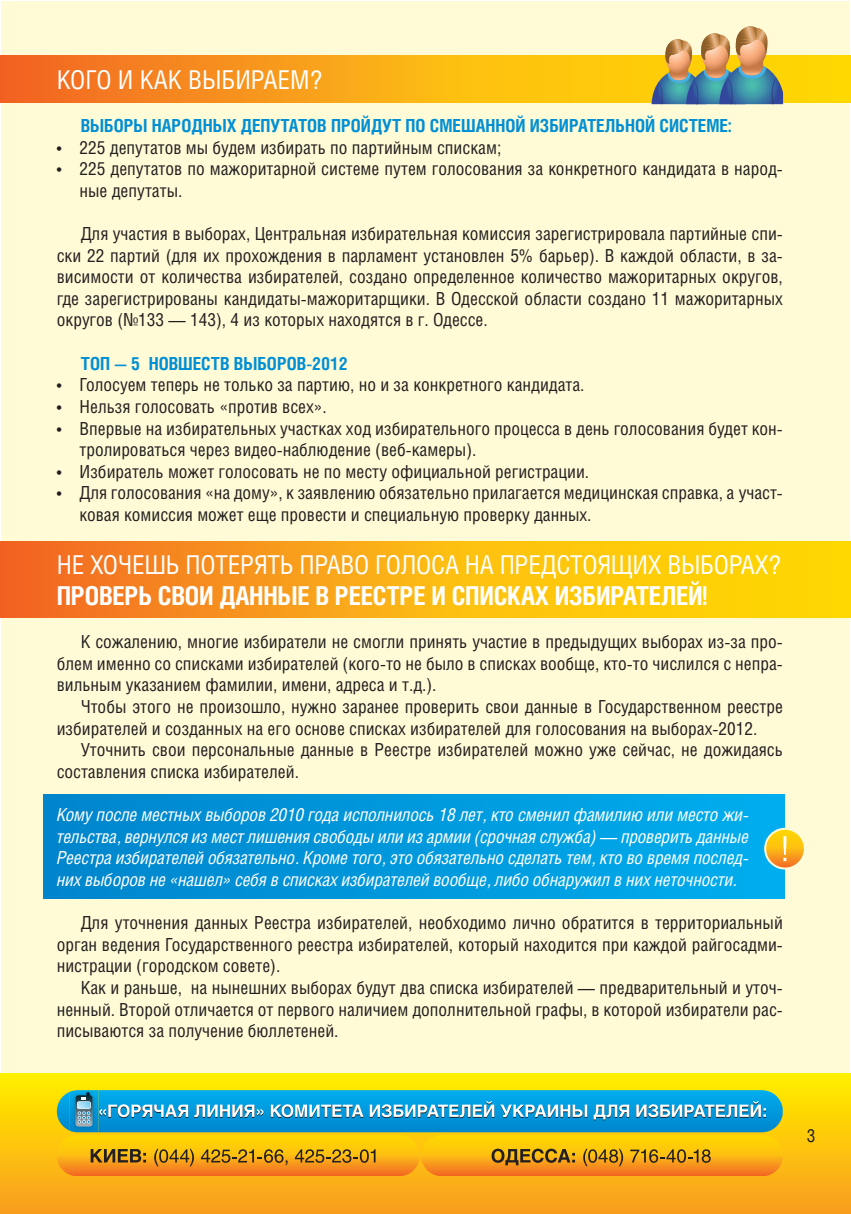
<style>
.page{position:relative;width:851px;height:1214px;background:#fff}
.page>*{position:absolute;margin:0;border:0;box-sizing:border-box;transform-origin:0 0}
.t1{font:26px "Helios Cond";color:#fff}
.t2{font:700 26px "Helios Cond";letter-spacing:-.01em;color:#fff}
.t3{font:18px/21.6px "Helios Cond";color:#231f20}
.t4{font:italic 18px/21.6px "Helios Cond";letter-spacing:-.015em;color:#fff;text-align:justify}
.t5{font:700 18px "Helios Cond";color:#008fd5}
</style>
<div class="page">
<div style="left:1px;top:1px;width:848px;height:1211px;background:#fffbd6"></div>
<div style="left:0;top:1073px;width:850px;height:140px;background:linear-gradient(to bottom,#fff000,#f99b1e)"></div>
<svg style="left:57px;top:1089px;width:725px;height:86px;background:#89a572"></svg>
<div style="left:43px;top:794px;width:741px;height:103px;background:linear-gradient(to right,#0084cc,#00aeee)"></div>
<svg style="left:0;top:55px;width:850px;height:48px;background:#f9a515"></svg>
<svg style="left:0;top:541px;width:850px;height:76px;background:#faac13"></svg>
<svg style="left:651px;top:26px;width:132px;height:78px"></svg>
<svg style="left:765px;top:828px;width:39px;height:40px"></svg>
<div style="left:764px;top:827px;width:41px;height:42px;border:2px solid #fffbd6;border-radius:50%"></div>
<svg style="left:783px;top:836px;width:3px;height:25px"></svg>
<h1 class="t1" style="left:57px;top:64px;width:267px">Кого и как выбираем?</h1>
<p class="t5" style="left:81px;top:115px;width:652px">Выборы народных депутатов пройдут по смешанной избирательной системе:</p>
<p class="t3" style="left:57px;top:136px;width:446px">• 225 депутатов мы будем избирать по партийным спискам;</p>
<p class="t3" style="left:79px;top:158px;width:704px;text-indent:-23px">• 225 депутатов по мажоритарной системе путем голосования за конкретного кандидата в народ&shy;ные депутаты.</p>
<p class="t3" style="left:57px;top:222px;width:727px;text-align:justify;text-indent:24px">Для участия в выборах, Центральная избирательная комиссия зарегистрировала партийные спи&shy;ски 22 партий (для их прохождения в парламент установлен 5% барьер). В каждой области, в за&shy;висимости от количества избирателей, создано определенное количество мажоритарных округов, где зарегистрированы кандидаты-мажоритарщики. В Одесской области создано 11 мажоритарных округов (№133 — 143), 4 из которых находятся в г. Одессе.</p>
<p class="t5" style="left:81px;top:352px;width:9px">ТОП</p>
<p class="t5" style="left:114px;top:352px;width:235px">— 5 новшеств выборов-2012</p>
<p class="t3" style="left:57px;top:374px;width:529px">• Голосуем теперь не только за партию, но и за конкретного кандидата.</p>
<p class="t3" style="left:57px;top:395px;width:271px">• Нельзя голосовать «против всех».</p>
<p class="t3" style="left:79px;top:417px;width:704px;text-indent:-23px">• Впервые на избирательных участках ход избирательного процесса в день голосования будет кон&shy;тролироваться через видео-наблюдение (веб-камеры).</p>
<p class="t3" style="left:57px;top:460px;width:534px">• Избиратель может голосовать не по месту официальной регистрации.</p>
<p class="t3" style="left:79px;top:482px;width:704px;text-indent:-23px">• Для голосования «на дому», к заявлению обязательно прилагается медицинская справка, а участ&shy;ковая комиссия может еще провести и специальную проверку данных.</p>
<h1 class="t1" style="left:57px;top:549px;width:725px">Не хочешь потерять право голоса на предстоящих выборах?</h1>
<h1 class="t2" style="left:57px;top:580px;width:652px">Проверь свои данные в Реестре и списках избирателей!</h1>
<p class="t3" style="left:57px;top:630px;width:727px;text-align:justify;text-indent:24px">К сожалению, многие избиратели не смогли принять участие в предыдущих выборах из-за про&shy;блем именно со списками избирателей (кого-то не было в списках вообще, кто-то числился с непра&shy;вильным указанием фамилии, имени, адреса и т.д.).</p>
<p class="t3" style="left:57px;top:695px;width:727px;text-indent:24px">Чтобы этого не произошло, нужно заранее проверить свои данные в Государственном реестре избирателей и созданных на его основе списках избирателей для голосования на выборах-2012.</p>
<p class="t3" style="left:57px;top:738px;width:727px;text-indent:24px">Уточнить свои персональные данные в Реестре избирателей можно уже сейчас, не дожидаясь составления списка избирателей.</p>
<p class="t4" style="left:57px;top:803px;width:693px">Кому после местных выборов 2010 года исполнилось 18 лет, кто сменил фамилию или место жи&shy;тельства, вернулся из мест лишения свободы или из армии (срочная служба) — проверить данные Реестра избирателей обязательно. Кроме того, это обязательно сделать тем, кто во время послед&shy;них выборов не «нашел» себя в списках избирателей вообще, либо обнаружил в них неточности.</p>
<p class="t3" style="left:57px;top:911px;width:727px;text-align:justify;text-indent:24px">Для уточнения данных Реестра избирателей, необходимо лично обратится в территориальный орган ведения Государственного реестра избирателей, который находится при каждой райгосадми&shy;нистрации (городском совете).</p>
<p class="t3" style="left:57px;top:976px;width:727px;text-align:justify;text-indent:24px">Как и раньше, на нынешних выборах будут два списка избирателей — предварительный и уточ&shy;ненный. Второй отличается от первого наличием дополнительной графы, в которой избиратели рас&shy;писываются за получение бюллетеней.</p>
<p class="t3" style="left:806px;top:1124px;width:10px">3</p>
</div>
